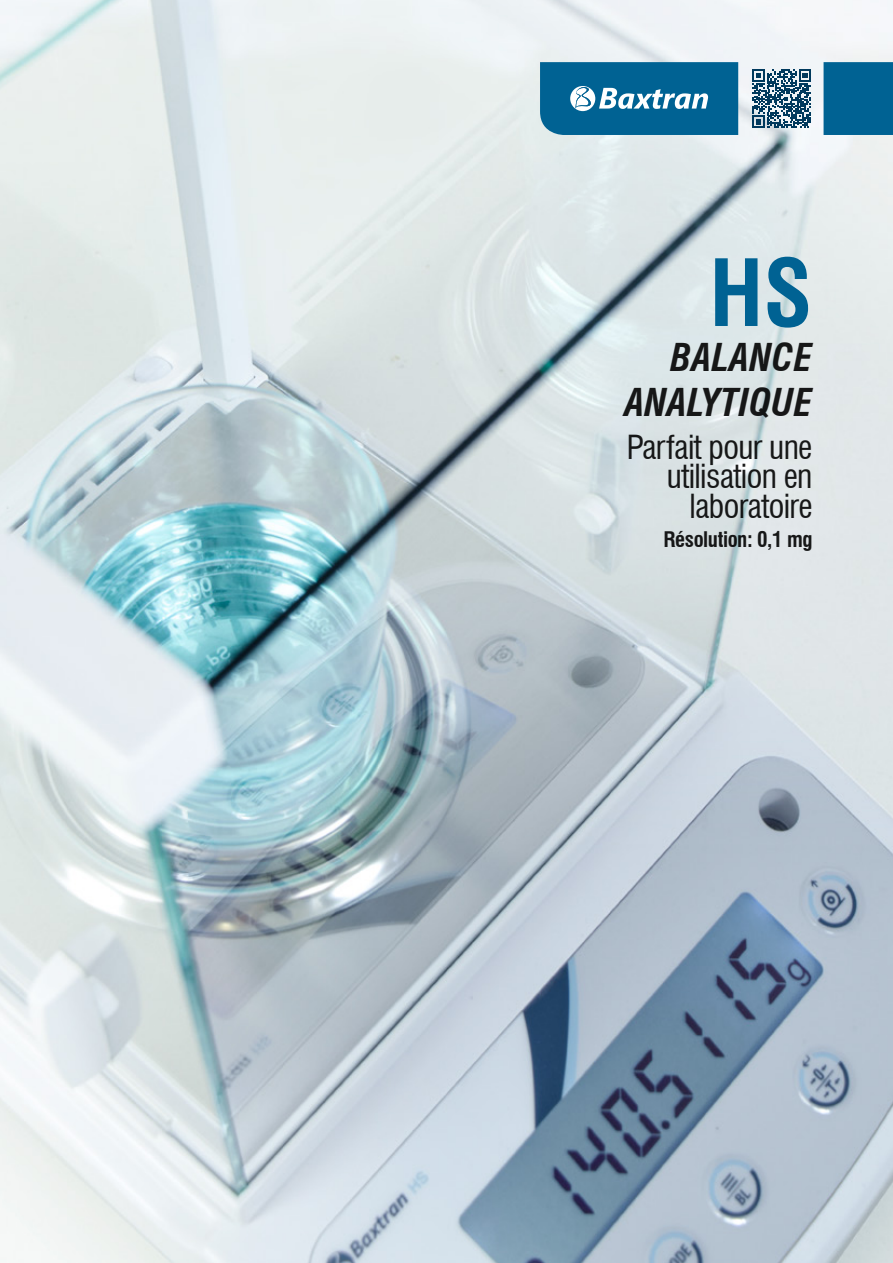
<style>
.page{position:relative;width:893px;height:1263px;background:#fff}
.page>*{position:absolute;margin:0;border:0;box-sizing:border-box;transform-origin:0 0}
.NOMS_BALANCES_A{font:700 condensed 90px "Swiss 721 BT";color:#006293}
.t1{font:italic 700 condensed 37.5px/45px "Swiss 721 BT";letter-spacing:.005em;color:#000;text-align:right}
.t2{font:condensed 32.4px/29.5px "Swiss 721 BT";letter-spacing:-.02em;color:#000;text-align:right}
.t3{font:700 condensed 21px "Swiss 721 BT";letter-spacing:-.02em;color:#000}
</style>
<div class="page">
<img style="left:0;top:0;width:893px;height:1263px">
<svg style="left:752px;top:69px;width:59px;height:59px"></svg>
<div style="left:823px;top:62px;width:70px;height:73px;background:#006293"></div>
<svg style="left:540px;top:62px;width:198px;height:73px"></svg>
<p class="NOMS_BALANCES_A" style="left:709px;top:239px;width:105px">HS</p>
<p class="t1" style="left:625px;top:335px;width:189px">BALANCE<br>ANALYTIQUE</p>
<p class="t2" style="left:627px;top:432px;width:188px">Parfait pour une utilisation en laboratoire</p>
<p class="t3" style="left:664px;top:527px;width:150px">Résolution: 0,1 mg</p>
</div>
